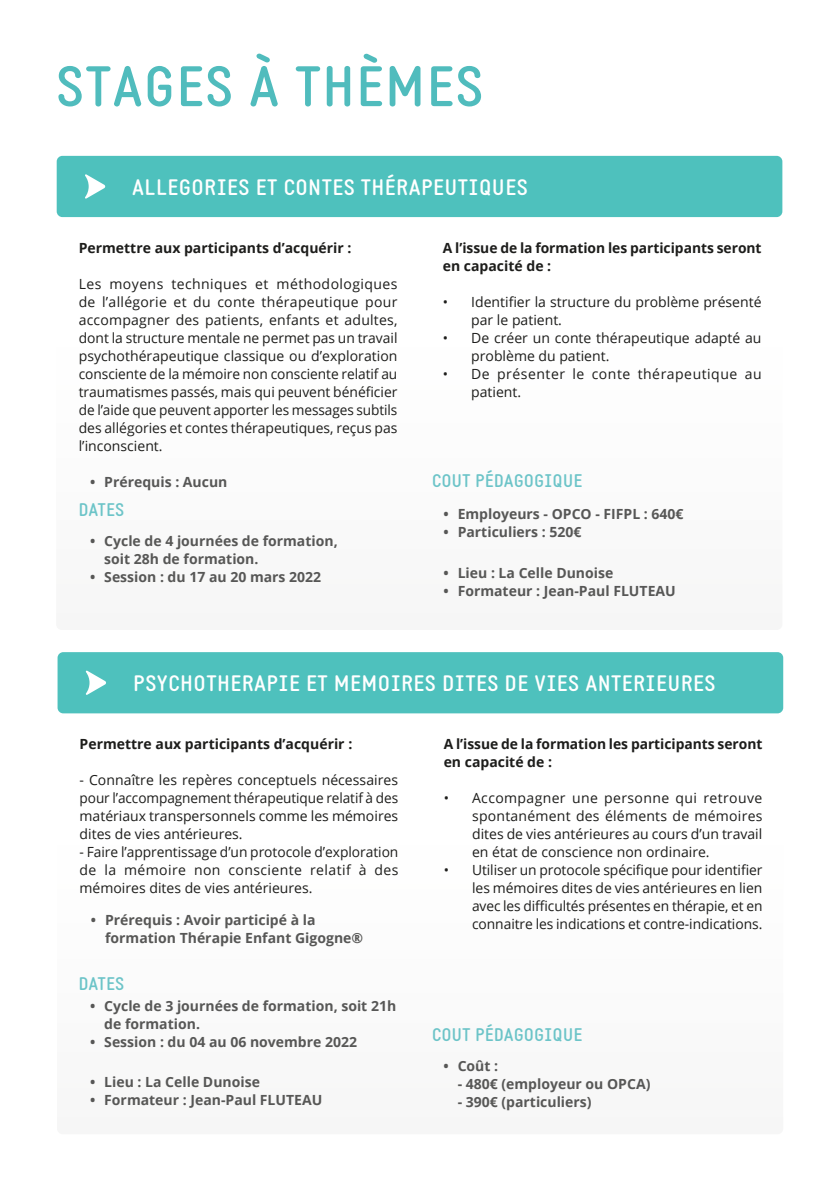
<style>
.page{position:relative;width:840px;height:1191px;background:#fff}
.page>*{position:absolute;margin:0;border:0;box-sizing:border-box;transform-origin:0 0}
.t1{font:700 56px "Static";letter-spacing:.04em;color:#50bcbd}
.t2{font:700 22px "Static";letter-spacing:.04em;color:#fff}
.t3{font:700 18px "Static";letter-spacing:.025em;color:#6cc4c8}
.t4{font:14px/18px "Open Sans";color:#1d1d1b;text-align:justify}
.t5{font:700 14px/18px "Open Sans";color:#575756}
.t6{font:700 14px/18px "Open Sans";color:#1d1d1b}
.t7{font:14px/18px "Open Sans";letter-spacing:.035em;color:#1d1d1b}
</style>
<div class="page">
<div style="left:57px;top:156px;width:725px;height:61px;background:#4ec1bd;border-radius:6px"></div>
<svg style="left:85px;top:174px;width:20px;height:25px"></svg>
<div style="left:57px;top:652px;width:725px;height:61px;background:#4ec1bd;border-radius:6px"></div>
<svg style="left:86px;top:670px;width:20px;height:25px"></svg>
<h1 class="t1" style="left:57px;top:53px;width:427px">STAGES À THÈMES</h1>
<h2 class="t2" style="left:133px;top:174px;width:396px">ALLEGORIES ET CONTES THÉRAPEUTIQUES</h2>
<p class="t6" style="left:79px;top:238px;width:274px">Permettre aux participants d’acquérir :</p>
<p class="t4" style="left:79px;top:274px;width:320px">Les moyens techniques et méthodologiques de l’allégorie et du conte thérapeutique pour accompagner des patients, enfants et adultes, dont la structure mentale ne permet pas un travail psychothérapeutique classique ou d’exploration consciente de la mémoire non consciente relatif au traumatismes passés, mais qui peuvent bénéficier de l’aide que peuvent apporter les messages subtils des allégories et contes thérapeutiques, reçus pas l’inconscient.</p>
<p class="t6" style="left:442px;top:238px;width:320px">A l’issue de la formation les participants seront en capacité de :</p>
<p class="t4" style="left:471px;top:292px;width:291px;text-indent:-28px">• Identifier la structure du problème présenté par le patient.</p>
<p class="t4" style="left:471px;top:328px;width:291px;text-indent:-28px">• De créer un conte thérapeutique adapté au problème du patient.</p>
<p class="t7" style="left:471px;top:364px;width:292px;text-indent:-28px">• De présenter le conte thérapeutique au patient.</p>
<p class="t5" style="left:90px;top:472px;width:139px">• Prérequis : Aucun</p>
<p class="t3" style="left:432px;top:470px;width:152px">COUT PÉDAGOGIQUE</p>
<p class="t3" style="left:79px;top:499px;width:47px">DATES</p>
<p class="t5" style="left:104px;top:531px;width:235px;text-indent:-14px">• Cycle de 4 journées de formation, soit 28h de formation.</p>
<p class="t5" style="left:90px;top:567px;width:232px">• Session : du 17 au 20 mars 2022</p>
<p class="t5" style="left:443px;top:505px;width:241px">• Employeurs - OPCO - FIFPL : 640€</p>
<p class="t5" style="left:443px;top:523px;width:139px">• Particuliers : 520€</p>
<p class="t5" style="left:443px;top:563px;width:171px">• Lieu : La Celle Dunoise</p>
<p class="t5" style="left:443px;top:581px;width:234px">• Formateur : Jean-Paul FLUTEAU</p>
<h2 class="t2" style="left:133px;top:670px;width:583px">PSYCHOTHERAPIE ET MEMOIRES DITES DE VIES ANTERIEURES</h2>
<p class="t6" style="left:80px;top:734px;width:274px">Permettre aux participants d’acquérir :</p>
<p class="t4" style="left:80px;top:770px;width:320px">- Connaître les repères conceptuels nécessaires pour l’accompagnement thérapeutique relatif à des matériaux transpersonnels comme les mémoires dites de vies antérieures.</p>
<p class="t4" style="left:80px;top:842px;width:320px">- Faire l’apprentissage d’un protocole d’exploration de la mémoire non consciente relatif à des mémoires dites de vies antérieures.</p>
<p class="t5" style="left:105px;top:910px;width:259px;text-indent:-14px">• Prérequis : Avoir participé à la formation Thérapie Enfant Gigogne®</p>
<p class="t3" style="left:79px;top:972px;width:47px">DATES</p>
<p class="t5" style="left:104px;top:996px;width:293px;text-indent:-14px">• Cycle de 3 journées de formation, soit 21h de formation.</p>
<p class="t5" style="left:90px;top:1032px;width:268px">• Session : du 04 au 06 novembre 2022</p>
<p class="t5" style="left:90px;top:1072px;width:171px">• Lieu : La Celle Dunoise</p>
<p class="t5" style="left:90px;top:1090px;width:234px">• Formateur : Jean-Paul FLUTEAU</p>
<p class="t6" style="left:443px;top:734px;width:320px">A l’issue de la formation les participants seront en capacité de :</p>
<p class="t4" style="left:472px;top:788px;width:292px;text-indent:-28px">• Accompagner une personne qui retrouve spontanément des éléments de mémoires dites de vies antérieures au cours d’un travail en état de conscience non ordinaire.</p>
<p class="t4" style="left:472px;top:860px;width:292px;text-indent:-28px">• Utiliser un protocole spécifique pour identifier les mémoires dites de vies antérieures en lien avec les difficultés présentes en thérapie, et en connaitre les indications et contre-indications.</p>
<p class="t3" style="left:432px;top:1024px;width:152px">COUT PÉDAGOGIQUE</p>
<p class="t5" style="left:443px;top:1056px;width:56px">• Coût :</p>
<p class="t5" style="left:457px;top:1074px;width:194px">- 480€ (employeur ou OPCA)</p>
<p class="t5" style="left:457px;top:1092px;width:135px">- 390€ (particuliers)</p>
</div>
